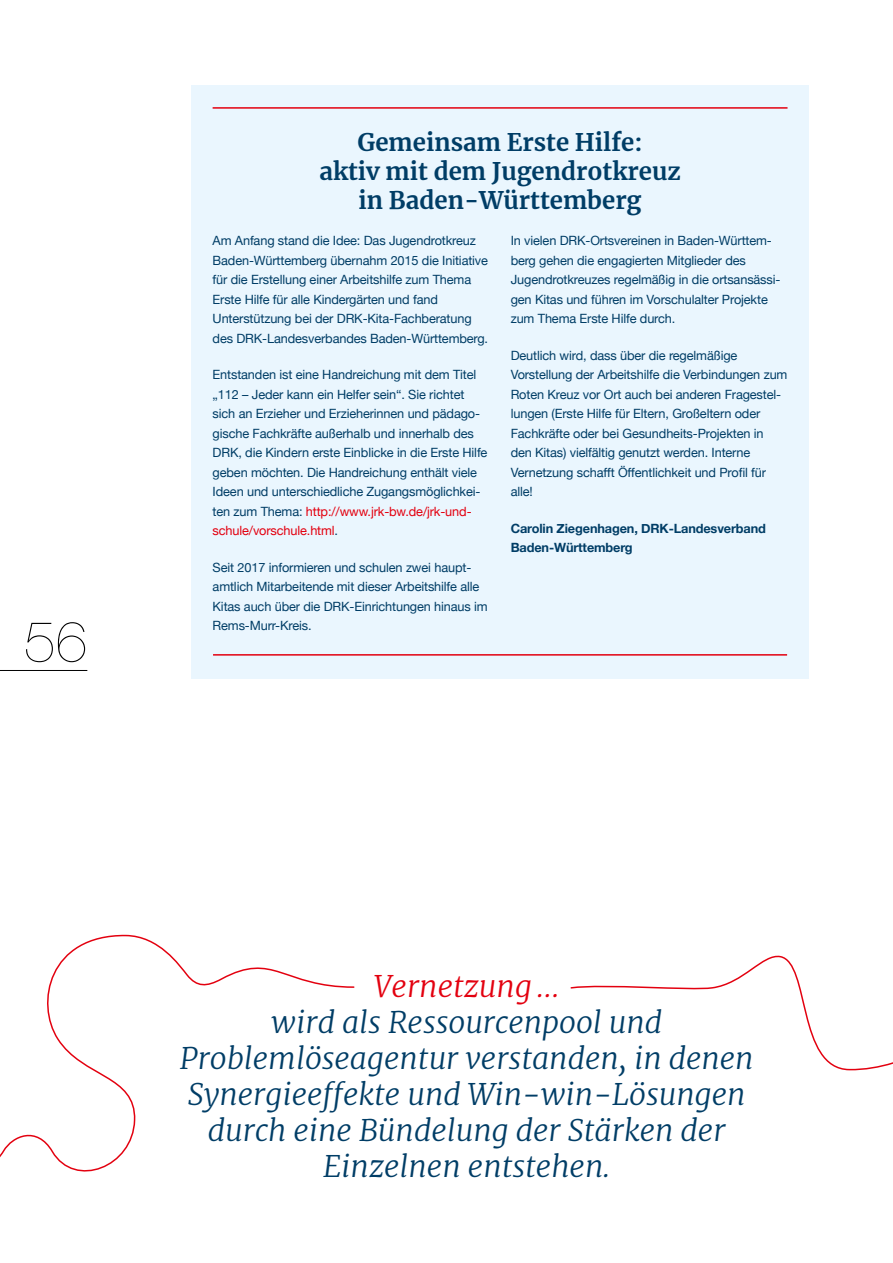
<style>
.page{position:relative;width:893px;height:1263px;background:#fff}
.page>*{position:absolute;margin:0;border:0;box-sizing:border-box;transform-origin:0 0}
.t1{font:200 57px "Helvetica Neue";color:#000}
.Zitat_I_20_24_pt{font:italic 300 30px/36px "Merriweather";color:#003d66;text-align:center}
.Zitat_I_20_24_pt-2{font:italic 300 30px "Merriweather";color:#e3000f}
.Kastentitel{font:700 24px/28.8px "Merriweather";color:#003d66;text-align:center}
.t2{font:12.75px/19.5px "Helvetica Neue";letter-spacing:-.01em;color:#003d66}
.t3{font:700 12.75px/19.5px "Helvetica Neue";letter-spacing:-.01em;color:#003d66}
.s1{color:#e3000f}
</style>
<div class="page">
<svg style="left:0;top:934px;width:355px;height:238px"></svg>
<svg style="left:570px;top:955px;width:323px;height:116px"></svg>
<hr style="left:0;top:670px;width:87px;height:1px;background:#000">
<div style="left:191px;top:85px;width:618px;height:593px;background:#eaf6fe"></div>
<hr style="left:213px;top:107px;width:574px;height:2px;background:#e3000f">
<hr style="left:213px;top:654px;width:574px;height:2px;background:#e3000f">
<h1 class="t1" style="left:24px;top:597px;width:65px">56</h1>
<h2 class="Kastentitel" style="left:319px;top:127px;width:363px">Gemeinsam Erste Hilfe:<br>aktiv mit dem Jugendrotkreuz in Baden-Württemberg</h2>
<p class="t2" style="left:213px;top:232px;width:277px">Am Anfang stand die Idee: Das Jugendrotkreuz Baden-Württemberg übernahm 2015 die Initiative für die Erstellung einer Arbeitshilfe zum Thema Erste Hilfe für alle Kindergärten und fand Unterstützung bei der DRK-Kita-Fachberatung des DRK-Landesverbandes Baden-Württemberg.</p>
<p class="t2" style="left:213px;top:366px;width:276px">Entstanden ist eine Handreichung mit dem Titel „112 – Jeder kann ein Helfer sein“. Sie richtet sich an Erzieher und Erzieherinnen und pädago&shy;gische Fachkräfte außerhalb und innerhalb des DRK, die Kindern erste Einblicke in die Erste Hilfe geben möchten. Die Handreichung enthält viele Ideen und unterschiedliche Zugangsmöglichkei&shy;ten zum Thema: <span class="s1">http://www.jrk-bw.de/jrk-und&shy;schule/vorschule.html</span>.</p>
<p class="t2" style="left:213px;top:558px;width:277px">Seit 2017 informieren und schulen zwei haupt&shy;amtlich Mitarbeitende mit dieser Arbeitshilfe alle Kitas auch über die DRK-Einrichtungen hinaus im Rems-Murr-Kreis.</p>
<p class="t2" style="left:511px;top:232px;width:271px">In vielen DRK-Ortsvereinen in Baden-Württem&shy;berg gehen die engagierten Mitglieder des Jugendrotkreuzes regelmäßig in die ortsansässi&shy;gen Kitas und führen im Vorschulalter Projekte zum Thema Erste Hilfe durch.</p>
<p class="t2" style="left:511px;top:346px;width:278px">Deutlich wird, dass über die regelmäßige Vorstellung der Arbeitshilfe die Verbindungen zum Roten Kreuz vor Ort auch bei anderen Fragestel&shy;lungen (Erste Hilfe für Eltern, Großeltern oder Fachkräfte oder bei Gesundheits-Projekten in den Kitas) vielfältig genutzt werden. Interne Vernetzung schafft Öffentlichkeit und Profil für alle!</p>
<p class="t3" style="left:511px;top:519px;width:257px">Carolin Ziegenhagen, DRK-Landesverband<br>Baden-Württemberg</p>
<p class="Zitat_I_20_24_pt-2" style="left:374px;top:965px;width:187px">Vernetzung …</p>
<p class="Zitat_I_20_24_pt" style="left:180px;top:1003px;width:576px">wird als Ressourcenpool und Problemlöseagentur verstanden, in denen Synergieeffekte und Win-win-Lösungen durch eine Bündelung der Stärken der Einzelnen entstehen.</p>
</div>
